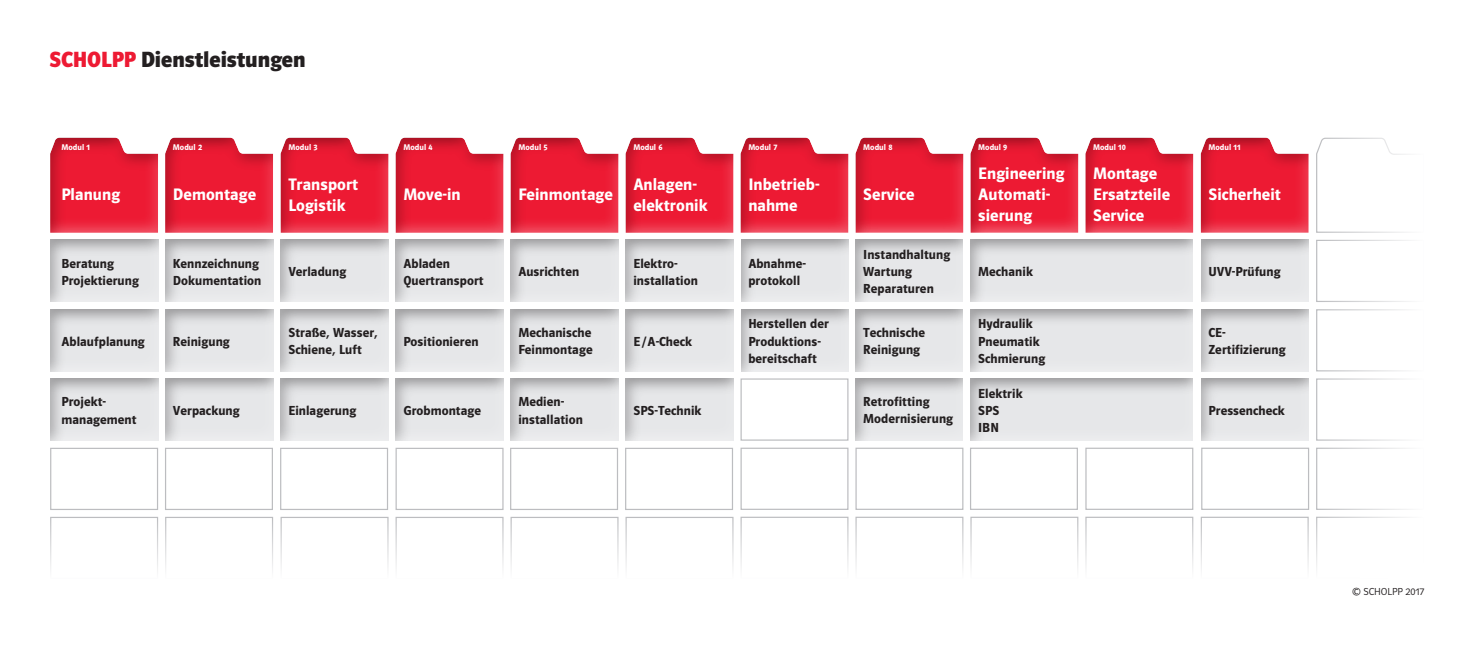
<style>
.page{position:relative;width:1474px;height:645px;background:#fff}
.page>*{position:absolute;margin:0;border:0;box-sizing:border-box;transform-origin:0 0}
.t1{font:700 22.75px "Polo 22 K";color:#231f20}
.t2{font:17.15px/20.8px "Polo 22 K Hfett";letter-spacing:.005em;color:#fff}
.t3{font:13.47px/17.2px "Polo 22 K Hfett";letter-spacing:.005em;color:#231f20}
.t4{font:10.5px "Polo 22 K Leicht";color:#231f20}
.t5{font:8.58px "Polo 22 K Hfett";letter-spacing:.005em;color:#fff}
.s1{color:#ed1a33}
</style>
<div class="page">
<div style="left:1198px;top:136px;width:111px;height:100px;background:#231f20;opacity:.75"></div>
<svg style="left:1316px;top:137px;width:90px;height:96px"></svg>
<div style="left:852px;top:136px;width:112px;height:100px;background:#231f20;opacity:.75"></div>
<div style="left:737px;top:136px;width:112px;height:100px;background:#231f20;opacity:.75"></div>
<div style="left:1081px;top:136px;width:112px;height:100px;background:#231f20;opacity:.75"></div>
<div style="left:967px;top:136px;width:112px;height:100px;background:#231f20;opacity:.75"></div>
<div style="left:1199px;top:237px;width:112px;height:66px;background:#231f20;opacity:.75"></div>
<div style="left:1315px;top:240px;width:108px;height:62px;border:1px solid #bcbdc0"></div>
<div style="left:854px;top:237px;width:112px;height:66px;background:#231f20;opacity:.75"></div>
<div style="left:739px;top:237px;width:112px;height:66px;background:#231f20;opacity:.75"></div>
<div style="left:969px;top:237px;width:224px;height:66px;background:#231f20;opacity:.75"></div>
<div style="left:1199px;top:306px;width:112px;height:67px;background:#231f20;opacity:.75"></div>
<div style="left:1315px;top:309px;width:108px;height:62px;border:1px solid #bcbdc0"></div>
<div style="left:854px;top:306px;width:112px;height:67px;background:#231f20;opacity:.75"></div>
<div style="left:739px;top:306px;width:112px;height:67px;background:#231f20;opacity:.75"></div>
<div style="left:969px;top:306px;width:224px;height:67px;background:#231f20;opacity:.75"></div>
<div style="left:1199px;top:375px;width:112px;height:67px;background:#231f20;opacity:.75"></div>
<div style="left:1315px;top:378px;width:108px;height:63px;border:1px solid #bcbdc0"></div>
<div style="left:1315px;top:448px;width:108px;height:62px;border:1px solid #bcbdc0"></div>
<div style="left:1200px;top:517px;width:108px;height:62px;border:1px solid #bcbdc0"></div>
<div style="left:1085px;top:517px;width:108px;height:62px;border:1px solid #bcbdc0"></div>
<div style="left:970px;top:517px;width:108px;height:62px;border:1px solid #bcbdc0"></div>
<div style="left:855px;top:517px;width:108px;height:62px;border:1px solid #bcbdc0"></div>
<div style="left:740px;top:378px;width:108px;height:63px;border:1px solid #bcbdc0"></div>
<div style="left:740px;top:448px;width:108px;height:62px;border:1px solid #bcbdc0"></div>
<div style="left:855px;top:448px;width:108px;height:62px;border:1px solid #bcbdc0"></div>
<div style="left:970px;top:448px;width:107px;height:62px;border:1px solid #bcbdc0"></div>
<div style="left:1085px;top:448px;width:108px;height:62px;border:1px solid #bcbdc0"></div>
<div style="left:1201px;top:448px;width:108px;height:62px;border:1px solid #bcbdc0"></div>
<div style="left:740px;top:517px;width:108px;height:62px;border:1px solid #bcbdc0"></div>
<div style="left:854px;top:375px;width:112px;height:67px;background:#231f20;opacity:.75"></div>
<div style="left:969px;top:375px;width:224px;height:67px;background:#231f20;opacity:.75"></div>
<div style="left:1315px;top:517px;width:108px;height:61px;border:1px solid #bcbdc0"></div>
<div style="left:392px;top:136px;width:112px;height:100px;background:#231f20;opacity:.75"></div>
<div style="left:622px;top:136px;width:112px;height:100px;background:#231f20;opacity:.75"></div>
<div style="left:162px;top:136px;width:112px;height:100px;background:#231f20;opacity:.75"></div>
<div style="left:277px;top:136px;width:112px;height:100px;background:#231f20;opacity:.75"></div>
<div style="left:507px;top:136px;width:112px;height:100px;background:#231f20;opacity:.75"></div>
<div style="left:47px;top:136px;width:112px;height:100px;background:#231f20;opacity:.75"></div>
<div style="left:395px;top:237px;width:108px;height:65px;background:#231f20;opacity:.75"></div>
<div style="left:625px;top:237px;width:111px;height:65px;background:#231f20;opacity:.75"></div>
<div style="left:165px;top:237px;width:108px;height:65px;background:#231f20;opacity:.75"></div>
<div style="left:280px;top:237px;width:109px;height:65px;background:#231f20;opacity:.75"></div>
<div style="left:510px;top:237px;width:111px;height:65px;background:#231f20;opacity:.75"></div>
<div style="left:50px;top:237px;width:108px;height:65px;background:#231f20;opacity:.75"></div>
<div style="left:395px;top:307px;width:108px;height:65px;background:#231f20;opacity:.75"></div>
<div style="left:625px;top:307px;width:111px;height:65px;background:#231f20;opacity:.75"></div>
<div style="left:165px;top:307px;width:108px;height:65px;background:#231f20;opacity:.75"></div>
<div style="left:280px;top:307px;width:109px;height:65px;background:#231f20;opacity:.75"></div>
<div style="left:280px;top:376px;width:109px;height:65px;background:#231f20;opacity:.75"></div>
<div style="left:510px;top:307px;width:111px;height:65px;background:#231f20;opacity:.75"></div>
<div style="left:50px;top:307px;width:108px;height:65px;background:#231f20;opacity:.75"></div>
<div style="left:625px;top:448px;width:108px;height:62px;border:1px solid #bcbdc0"></div>
<div style="left:510px;top:448px;width:108px;height:62px;border:1px solid #bcbdc0"></div>
<div style="left:280px;top:448px;width:108px;height:62px;border:1px solid #bcbdc0"></div>
<div style="left:165px;top:448px;width:108px;height:62px;border:1px solid #bcbdc0"></div>
<div style="left:625px;top:517px;width:108px;height:62px;border:1px solid #bcbdc0"></div>
<div style="left:510px;top:517px;width:108px;height:62px;border:1px solid #bcbdc0"></div>
<div style="left:395px;top:517px;width:108px;height:62px;border:1px solid #bcbdc0"></div>
<div style="left:280px;top:517px;width:108px;height:62px;border:1px solid #bcbdc0"></div>
<div style="left:165px;top:517px;width:108px;height:62px;border:1px solid #bcbdc0"></div>
<div style="left:395px;top:376px;width:108px;height:65px;background:#231f20;opacity:.75"></div>
<div style="left:625px;top:376px;width:111px;height:65px;background:#231f20;opacity:.75"></div>
<div style="left:165px;top:376px;width:108px;height:65px;background:#231f20;opacity:.75"></div>
<div style="left:510px;top:376px;width:111px;height:65px;background:#231f20;opacity:.75"></div>
<div style="left:50px;top:376px;width:108px;height:65px;background:#231f20;opacity:.75"></div>
<div style="left:50px;top:517px;width:108px;height:62px;border:1px solid #bcbdc0"></div>
<div style="left:50px;top:448px;width:108px;height:62px;border:1px solid #bcbdc0"></div>
<div style="left:395px;top:448px;width:108px;height:62px;border:1px solid #bcbdc0"></div>
<h1 class="t1" style="left:50px;top:47px;width:257px"><span class="s1">SCHOLPP</span> Dienstleistungen</h1>
<p class="t5" style="left:61px;top:143px;width:30px">Modul 1</p>
<p class="t5" style="left:288px;top:143px;width:31px">Modul 3</p>
<p class="t5" style="left:403px;top:143px;width:31px">Modul 4</p>
<p class="t5" style="left:518px;top:143px;width:31px">Modul 5</p>
<p class="t2" style="left:173px;top:184px;width:85px">Demontage</p>
<p class="t2" style="left:403px;top:184px;width:59px">Move-in</p>
<p class="t5" style="left:173px;top:143px;width:31px">Modul 2</p>
<p class="t5" style="left:633px;top:143px;width:31px">Modul 6</p>
<p class="t2" style="left:633px;top:174px;width:76px">Anlagen&shy;elektronik</p>
<p class="t2" style="left:288px;top:174px;width:71px">Transport<br>Logistik</p>
<p class="t2" style="left:61px;top:184px;width:60px">Planung</p>
<p class="t2" style="left:518px;top:184px;width:96px">Feinmontage</p>
<p class="t3" style="left:61px;top:255px;width:79px">Beratung<br>Projektierung</p>
<p class="t3" style="left:173px;top:255px;width:90px">Kennzeichnung<br>Dokumentation</p>
<p class="t3" style="left:288px;top:263px;width:59px">Verladung</p>
<p class="t3" style="left:518px;top:263px;width:62px">Ausrichten</p>
<p class="t3" style="left:403px;top:255px;width:82px">Abladen<br>Quertransport</p>
<p class="t3" style="left:633px;top:255px;width:66px">Elektro&shy;installation</p>
<p class="t3" style="left:61px;top:333px;width:85px">Ablaufplanung</p>
<p class="t3" style="left:288px;top:324px;width:91px">Straße, Wasser,<br>Schiene, Luft</p>
<p class="t3" style="left:173px;top:333px;width:58px">Reinigung</p>
<p class="t3" style="left:403px;top:333px;width:77px">Positionieren</p>
<p class="t3" style="left:518px;top:324px;width:76px">Mechanische<br>Feinmontage</p>
<p class="t3" style="left:633px;top:333px;width:60px">E/A-Check</p>
<p class="t3" style="left:61px;top:393px;width:76px">Projekt&shy;management</p>
<p class="t3" style="left:173px;top:402px;width:68px">Verpackung</p>
<p class="t3" style="left:403px;top:402px;width:79px">Grobmontage</p>
<p class="t3" style="left:518px;top:393px;width:66px">Medien&shy;installation</p>
<p class="t3" style="left:288px;top:402px;width:69px">Einlagerung</p>
<p class="t3" style="left:633px;top:402px;width:70px">SPS-Technik</p>
<p class="t5" style="left:748px;top:143px;width:30px">Modul 7</p>
<p class="t5" style="left:863px;top:143px;width:31px">Modul 8</p>
<p class="t5" style="left:978px;top:143px;width:31px">Modul 9</p>
<p class="t5" style="left:1093px;top:143px;width:34px">Modul 10</p>
<p class="t5" style="left:1208px;top:143px;width:33px">Modul 11</p>
<p class="t2" style="left:863px;top:184px;width:53px">Service</p>
<p class="t2" style="left:1208px;top:184px;width:74px">Sicherheit</p>
<p class="t2" style="left:978px;top:163px;width:88px">Engineering<br>Automati&shy;sierung</p>
<p class="t2" style="left:748px;top:174px;width:73px">Inbetrieb&shy;nahme</p>
<p class="t2" style="left:1093px;top:163px;width:78px">Montage<br>Ersatzteile<br>Service</p>
<p class="t3" style="left:863px;top:246px;width:88px">Instandhaltung<br>Wartung<br>Reparaturen</p>
<p class="t3" style="left:748px;top:255px;width:59px">Abnahme&shy;protokoll</p>
<p class="t3" style="left:978px;top:263px;width:56px">Mechanik</p>
<p class="t3" style="left:748px;top:315px;width:82px">Herstellen der<br>Produktions&shy;bereitschaft</p>
<p class="t3" style="left:978px;top:315px;width:68px">Hydraulik<br>Pneumatik<br>Schmierung</p>
<p class="t3" style="left:863px;top:324px;width:63px">Technische<br>Reinigung</p>
<p class="t3" style="left:863px;top:393px;width:91px">Retrofitting<br>Modernisierung</p>
<p class="t3" style="left:978px;top:385px;width:46px">Elektrik<br>SPS<br>IBN</p>
<p class="t3" style="left:1208px;top:263px;width:74px">UVV-Prüfung</p>
<p class="t3" style="left:1208px;top:324px;width:79px">CE-<br>Zertifizierung</p>
<p class="t3" style="left:1208px;top:402px;width:78px">Pressencheck</p>
<p class="t4" style="left:1351px;top:585px;width:74px">© SCHOLPP 2017</p>
</div>
